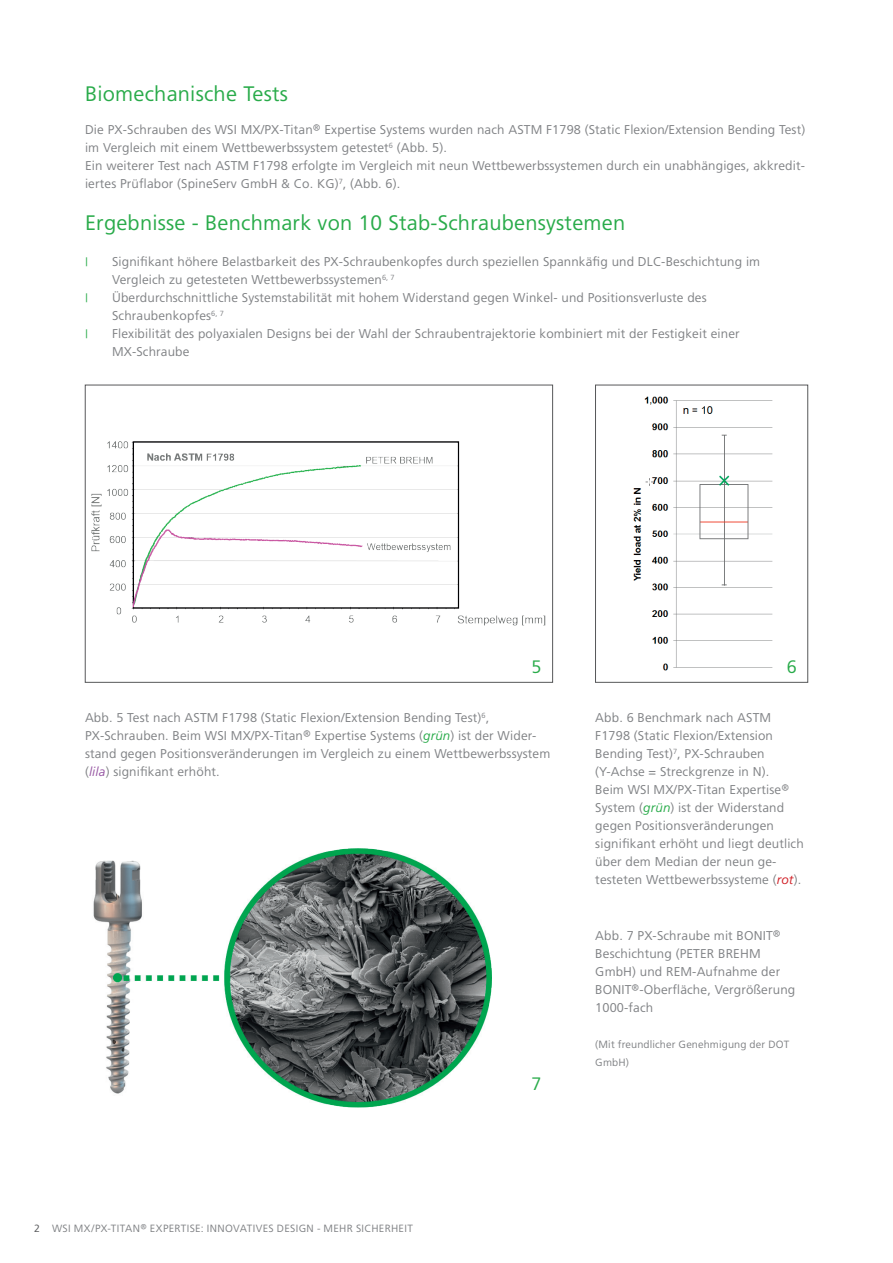
<style>
.page{position:relative;width:893px;height:1263px;background:#fff}
.page>*{position:absolute;margin:0;border:0;box-sizing:border-box;transform-origin:0 0}
.t1{font:21px "F Frutiger";letter-spacing:.01em;color:#29ab4a}
.t2{font:18px "F Frutiger";color:#29ab4a}
.t3{font:12.75px/18px "F Frutiger";letter-spacing:.01em;color:#808285}
.t4{font:10.5px/18px "F Frutiger";letter-spacing:.015em;color:#808285}
.t5{font:8.85px "Myriad Pro";color:#29ab4a;scale:1.43 1}
.s1{font-style:italic;color:#29ab4a}
.s2{font-style:italic;color:#9757a3}
.s3{font-style:italic;color:#d1232a}
.s4{color:#57585a}
</style>
<div class="page">
<img style="left:633px;top:396px;width:140px;height:275px">
<div style="left:595px;top:385px;width:213px;height:297px;border:1px solid #57585a"></div>
<img style="left:91px;top:441px;width:455px;height:185px">
<div style="left:85px;top:385px;width:468px;height:297px;border:1px solid #57585a"></div>
<img style="left:93px;top:848px;width:399px;height:260px">
<h1 class="t1" style="left:85px;top:81px;width:205px">Biomechanische Tests</h1>
<p class="t3" style="left:85px;top:120px;width:722px">Die PX-Schrauben des WSI MX/PX-Titan® Expertise Systems wurden nach ASTM F1798 (Static Flexion/Extension Bending Test) im Vergleich mit einem Wettbewerbssystem getestet<sup>6</sup> (Abb. 5).<br>Ein weiterer Test nach ASTM F1798 erfolgte im Vergleich mit neun Wettbewerbssystemen durch ein unabhängiges, akkredit&shy;iertes Prüflabor (SpineServ GmbH &amp; Co. KG)<sup>7</sup>, (Abb. 6).</p>
<h1 class="t1" style="left:85px;top:210px;width:542px">Ergebnisse - Benchmark von 10 Stab-Schraubensystemen</h1>
<p class="t5" style="left:85px;top:255px;width:4px">|</p>
<p class="t3" style="left:112px;top:252px;width:650px">Signifikant höhere Belastbarkeit des PX-Schraubenkopfes durch speziellen Spannkäfig und DLC-Beschichtung im<br>Vergleich zu getesteten Wettbewerbssystemen<sup>6,</sup> <sup>7</sup></p>
<p class="t5" style="left:85px;top:291px;width:4px">|</p>
<p class="t3" style="left:112px;top:288px;width:596px">Überdurchschnittliche Systemstabilität mit hohem Widerstand gegen Winkel- und Positionsverluste des<br>Schraubenkopfes<sup>6,</sup> <sup>7</sup></p>
<p class="t5" style="left:85px;top:327px;width:4px">|</p>
<p class="t3" style="left:112px;top:324px;width:629px">Flexibilität des polyaxialen Designs bei der Wahl der Schraubentrajektorie kombiniert mit der Festigkeit einer<br>MX-Schraube</p>
<h2 class="t2" style="left:531px;top:656px;width:12px">5</h2>
<h2 class="t2" style="left:787px;top:656px;width:12px">6</h2>
<p class="t3" style="left:85px;top:708px;width:467px">Abb. 5 Test nach ASTM F1798 (Static Flexion/Extension Bending Test)<sup>6</sup>, PX-Schrauben. Beim WSI MX/PX-Titan® Expertise Systems (<span class="s1">grün</span>) ist der Wider&shy;stand gegen Positionsveränderungen im Vergleich zu einem Wettbewerbssystem (<span class="s2">lila</span>) signifikant erhöht.</p>
<p class="t3" style="left:595px;top:708px;width:210px">Abb. 6 Benchmark nach ASTM<br>F1798 (Static Flexion/Extension<br>Bending Test)<sup>7</sup>, PX-Schrauben (Y-Achse = Streckgrenze in N).<br>Beim WSI MX/PX-Titan Expertise®<br>System (<span class="s1">grün</span>) ist der Widerstand gegen Positionsveränderungen signifikant erhöht und liegt deutlich über dem Median der neun ge&shy;testeten Wettbewerbssysteme (<span class="s3">rot</span>).</p>
<p class="t4" style="left:34px;top:1219px;width:380px"><span class="s4">2</span> WSI MX/PX-TITAN® EXPERTISE: INNOVATIVES DESIGN - MEHR SICHERHEIT</p>
<h2 class="t2" style="left:531px;top:1073px;width:12px">7</h2>
<p class="t3" style="left:595px;top:926px;width:201px">Abb. 7 PX-Schraube mit BONIT®<br>Beschichtung (PETER BREHM<br>GmbH) und REM-Aufnahme der<br>BONIT®-Oberfläche, Vergrößerung<br>1000-fach</p>
<p class="t4" style="left:595px;top:1035px;width:195px">(Mit freundlicher Genehmigung der DOT<br>GmbH)</p>
</div>
